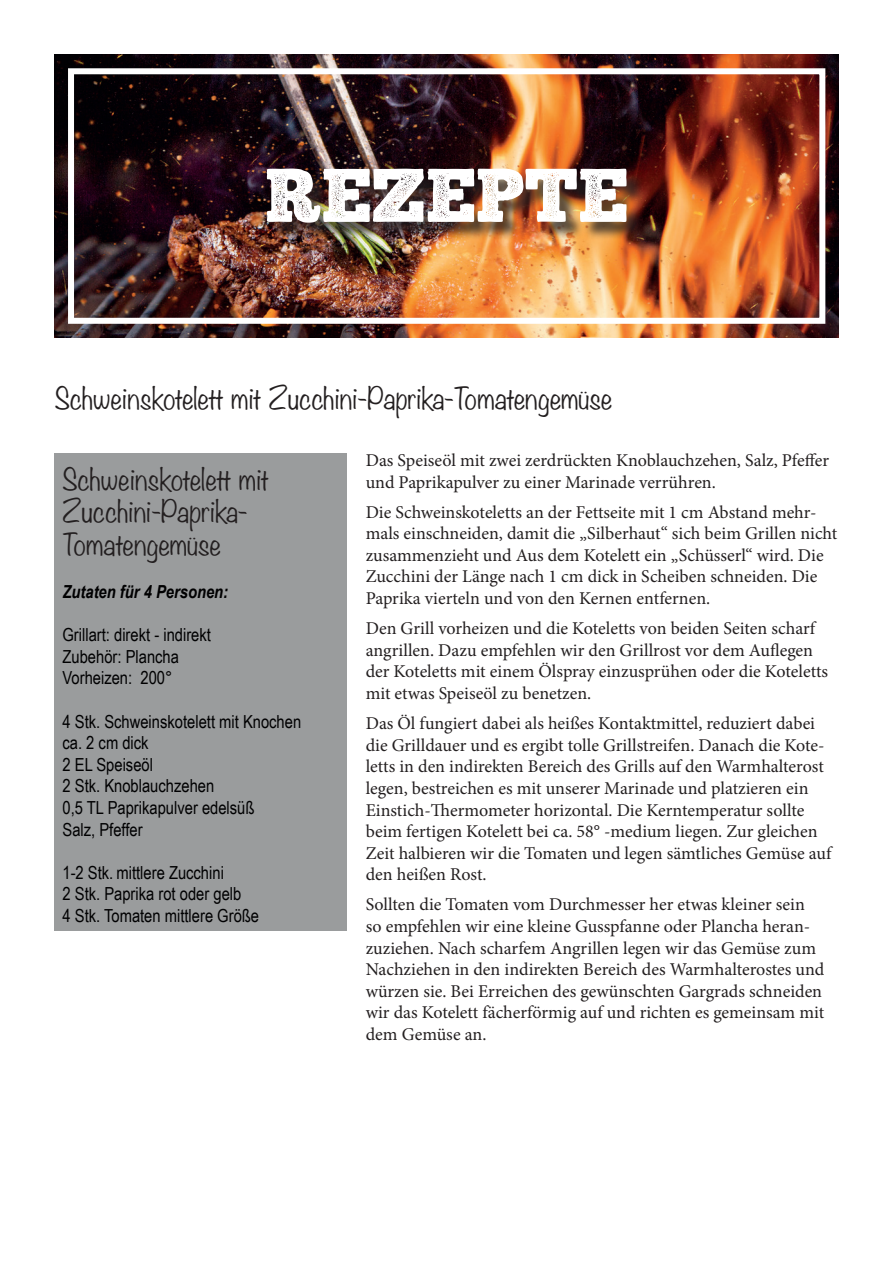
<style>
.page{position:relative;width:893px;height:1263px;background:#fff}
.page>*{position:absolute;margin:0;border:0;box-sizing:border-box;transform-origin:0 0}
.t1{font:76.5px "Chunk Five Print";color:#fff}
.t2{font:300 27px/32.4px "Noteworthy";color:#231f20}
.t3{font:18px/21.6px "Minion Pro";color:#231f20}
.t4{font:18px/21.6px "Arial Narrow";color:#000001}
.t5{font:italic 700 18px "Arial Narrow";color:#000001}
</style>
<div class="page">
<img style="left:55px;top:55px;width:783px;height:282px">
<div style="left:270px;top:171px;width:375px;height:70px;background:#231f20;opacity:.75"></div>
<div style="left:68px;top:68px;width:757px;height:256px;border:6px solid #fff"></div>
<div style="left:54px;top:453px;width:293px;height:477px;background:#9a9c9d"></div>
<h1 class="t1" style="left:265px;top:161px;width:364px">REZEPTE</h1>
<h2 class="t2" style="left:55px;top:382px;width:559px">Schweinskotelett mit Zucchini-Paprika-Tomatengemüse</h2>
<h2 class="t2" style="left:63px;top:462px;width:208px">Schweinskotelett mit<br>Zucchini-Paprika-<br>Tomatengemüse</h2>
<p class="t5" style="left:63px;top:578px;width:167px">Zutaten für 4 Personen:</p>
<p class="t4" style="left:63px;top:623px;width:150px">Grillart: direkt - indirekt<br>Zubehör: Plancha<br>Vorheizen: 200°</p>
<p class="t4" style="left:63px;top:710px;width:240px">4 Stk. Schweinskotelett mit Knochen ca. 2 cm dick<br>2 EL Speiseöl<br>2 Stk. Knoblauchzehen<br>0,5 TL Paprikapulver edelsüß<br>Salz, Pfeffer</p>
<p class="t4" style="left:63px;top:861px;width:198px">1-2 Stk. mittlere Zucchini<br>2 Stk. Paprika rot oder gelb<br>4 Stk. Tomaten mittlere Größe</p>
<p class="t3" style="left:366px;top:449px;width:465px">Das Speiseöl mit zwei zerdrückten Knoblauchzehen, Salz, Pfeffer und Paprikapulver zu einer Marinade verrühren.</p>
<p class="t3" style="left:366px;top:501px;width:473px">Die Schweinskoteletts an der Fettseite mit 1 cm Abstand mehr&shy;mals einschneiden, damit die „Silberhaut“ sich beim Grillen nicht zusammenzieht und Aus dem Kotelett ein „Schüsserl“ wird. Die Zucchini der Länge nach 1 cm dick in Scheiben schneiden. Die Paprika vierteln und von den Kernen entfernen.</p>
<p class="t3" style="left:366px;top:618px;width:464px">Den Grill vorheizen und die Koteletts von beiden Seiten scharf angrillen. Dazu empfehlen wir den Grillrost vor dem Auflegen der Koteletts mit einem Ölspray einzusprühen oder die Koteletts mit etwas Speiseöl zu benetzen.</p>
<p class="t3" style="left:366px;top:713px;width:467px">Das Öl fungiert dabei als heißes Kontaktmittel, reduziert dabei die Grilldauer und es ergibt tolle Grillstreifen. Danach die Kote&shy;letts in den indirekten Bereich des Grills auf den Warmhalterost legen, bestreichen es mit unserer Marinade und platzieren ein Einstich-Thermometer horizontal. Die Kerntemperatur sollte beim fertigen Kotelett bei ca. 58° -medium liegen. Zur gleichen Zeit halbieren wir die Tomaten und legen sämtliches Gemüse auf den heißen Rost.</p>
<p class="t3" style="left:366px;top:894px;width:460px">Sollten die Tomaten vom Durchmesser her etwas kleiner sein so empfehlen wir eine kleine Gusspfanne oder Plancha heran&shy;zuziehen. Nach scharfem Angrillen legen wir das Gemüse zum Nachziehen in den indirekten Bereich des Warmhalterostes und würzen sie. Bei Erreichen des gewünschten Gargrads schneiden wir das Kotelett fächerförmig auf und richten es gemeinsam mit dem Gemüse an.</p>
</div>
